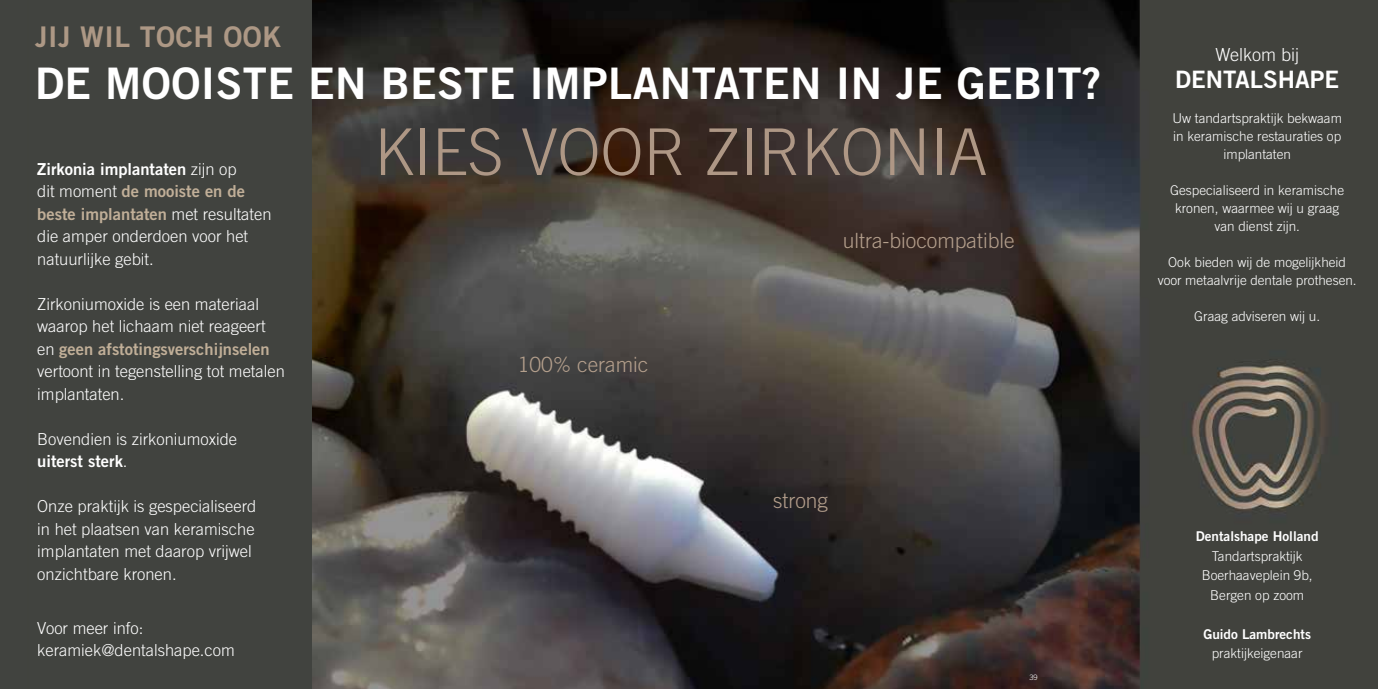
<style>
.page{position:relative;width:1378px;height:689px;background:#fff}
.page>*{position:absolute;margin:0;border:0;box-sizing:border-box;transform-origin:0 0}
.t1{font:300 64.5px "Trade Gothic LT Std";color:#ae9785}
.t2{font:43.5px "Trade Gothic LT Std Bd 2";letter-spacing:.01em;color:#fff}
.t3{font:28.5px "Trade Gothic LT Std Bd 2";letter-spacing:.015em;color:#ad9885}
.t4{font:24px "Trade Gothic LT Std Bd 2";color:#fff}
.t5{font:300 21px "Trade Gothic LT Std";color:#b49f8c}
.t6{font:300 18px "Trade Gothic LT Std";color:#fff}
.t7{font:300 16.5px/22.5px "Trade Gothic LT Std";color:#fff}
.t8{font:16.5px/22.5px "Trade Gothic LT Std Bd 2";color:#c1af98}
.t9{font:16.5px "Trade Gothic LT Std Bd 2";color:#fff}
.t10{font:300 13.5px/18px "Trade Gothic LT Std";color:#fff;text-align:center}
.t11{font:13.5px "Trade Gothic LT Std Bd 2";color:#fff}
.t12{font:300 7.5px "Trade Gothic LT Std";color:#fff}
.s1{color:#fff}
.s2{font-family:"Trade Gothic LT Std";font-weight:300;color:#fff}
.s3{font-family:"Trade Gothic LT Std";font-weight:300}
</style>
<div class="page">
<img style="left:311px;top:0;width:822px;height:689px">
<div style="left:0;top:0;width:311px;height:689px;background:#41433f"></div>
<img style="left:1133px;top:0;width:245px;height:689px">
<h3 class="t3" style="left:35px;top:19px;width:248px">JIJ WIL TOCH OOK</h3>
<h2 class="t2" style="left:35px;top:57px;width:1068px">DE MOOISTE EN BESTE IMPLANTATEN IN JE GEBIT?</h2>
<h1 class="t1" style="left:374px;top:114px;width:615px">KIES VOOR ZIRKONIA</h1>
<p class="t8" style="left:37px;top:157px;width:236px"><span class="s1">Zirkonia implantaten</span> <span class="s2">zijn op<br>dit moment</span> de mooiste en de beste implantaten <span class="s2">met resultaten</span></p>
<p class="t7" style="left:37px;top:225px;width:212px">die amper onderdoen voor het natuurlijke gebit.</p>
<p class="t7" style="left:37px;top:292px;width:230px">Zirkoniumoxide is een materiaal waarop het lichaam niet reageert</p>
<p class="t8" style="left:37px;top:337px;width:234px"><span class="s2">en</span> geen afstotingsverschijnselen</p>
<p class="t7" style="left:37px;top:360px;width:249px">vertoont in tegenstelling tot metalen implantaten.</p>
<p class="t7" style="left:37px;top:427px;width:201px">Bovendien is zirkoniumoxide</p>
<p class="t9" style="left:37px;top:451px;width:92px">uiterst sterk<span class="s3">.</span></p>
<p class="t7" style="left:37px;top:495px;width:221px">Onze praktijk is gespecialiseerd in het plaatsen van keramische implantaten met daarop vrijwel onzichtbare kronen.</p>
<p class="t5" style="left:843px;top:228px;width:173px">ultra-biocompatible</p>
<p class="t5" style="left:518px;top:352px;width:132px">100% ceramic</p>
<p class="t5" style="left:773px;top:488px;width:56px">strong</p>
<p class="t7" style="left:37px;top:616px;width:199px">Voor meer info: keramiek@dentalshape.com</p>
<p class="t12" style="left:1029px;top:672px;width:10px">39</p>
<p class="t6" style="left:1215px;top:44px;width:85px">Welkom bij</p>
<h3 class="t4" style="left:1175px;top:64px;width:166px">DENTALSHAPE</h3>
<p class="t10" style="left:1172px;top:109px;width:171px">Uw tandartspraktijk bekwaam in keramische restauraties op implantaten</p>
<p class="t10" style="left:1170px;top:181px;width:175px">Gespecialiseerd in keramische kronen, waarmee wij u graag van dienst zijn.</p>
<p class="t10" style="left:1157px;top:253px;width:200px">Ook bieden wij de mogelijkheid voor metaalvrije dentale prothesen.</p>
<p class="t10" style="left:1194px;top:307px;width:128px">Graag adviseren wij u.</p>
<p class="t11" style="left:1196px;top:528px;width:124px">Dentalshape Holland</p>
<p class="t10" style="left:1201px;top:546px;width:113px;line-height:19.5px">Tandartspraktijk<br>Boerhaaveplein 9b,<br>Bergen op zoom</p>
<p class="t11" style="left:1203px;top:626px;width:109px">Guido Lambrechts</p>
<p class="t10" style="left:1211px;top:644px;width:92px">praktijkeigenaar</p>
</div>
